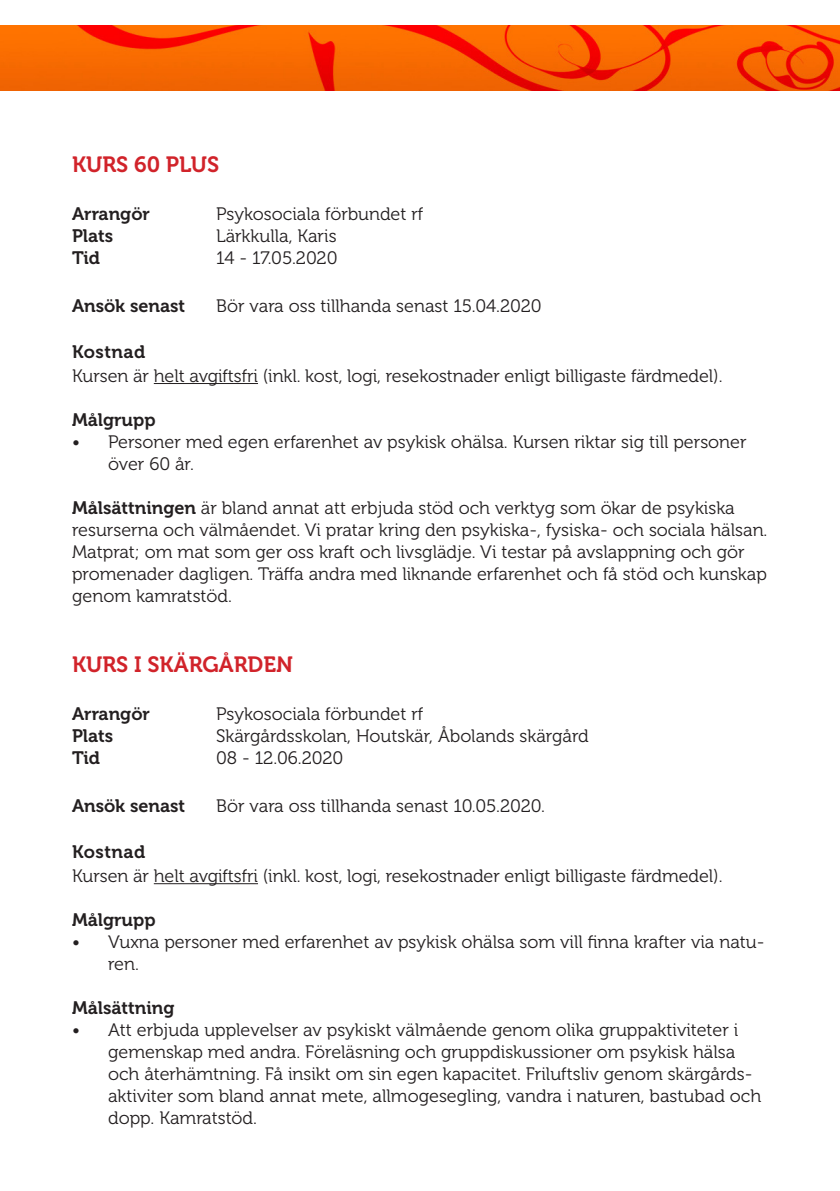
<style>
.page{position:relative;width:840px;height:1191px;background:#fff}
.page>*{position:absolute;margin:0;border:0;box-sizing:border-box;transform-origin:0 0}
.t1{font:22px "Museo 700";color:#d1232a}
.t2{font:18px/22px "Museo 300";color:#231f20}
.t3{font:18px "Museo 700";color:#231f20}
.t4{font:18px "Museo 700";letter-spacing:.025em;color:#231f20}
.s1{font-family:"Museo 700"}
</style>
<div class="page">
<hr style="left:154px;top:383px;width:104px;height:1px;background:#231f20">
<hr style="left:154px;top:883px;width:104px;height:1px;background:#231f20">
<img style="left:0;top:26px;width:839px;height:64px">
<p class="t1" style="left:72px;top:152px;width:148px">KURS 60 PLUS</p>
<p class="t3" style="left:72px;top:203px;width:79px">Arrangör</p>
<p class="t2" style="left:216px;top:203px;width:208px">Psykosociala förbundet rf</p>
<p class="t3" style="left:72px;top:225px;width:43px">Plats</p>
<p class="t2" style="left:216px;top:225px;width:122px">Lärkkulla, Karis</p>
<p class="t3" style="left:72px;top:247px;width:29px">Tid</p>
<p class="t2" style="left:216px;top:247px;width:123px">14 - 17.05.2020</p>
<p class="t3" style="left:72px;top:295px;width:115px">Ansök senast</p>
<p class="t2" style="left:216px;top:295px;width:327px">Bör vara oss tillhanda senast 15.04.2020</p>
<p class="t4" style="left:72px;top:341px;width:75px">Kostnad</p>
<p class="t2" style="left:72px;top:365px;width:651px">Kursen är helt avgiftsfri (inkl. kost, logi, resekostnader enligt billigaste färdmedel).</p>
<p class="t3" style="left:72px;top:409px;width:85px">Målgrupp</p>
<p class="t2" style="left:108px;top:431px;width:639px;text-indent:-36px">• Personer med egen erfarenhet av psykisk ohälsa. Kursen riktar sig till personer över 60 år.</p>
<p class="t2" style="left:72px;top:497px;width:696px"><span class="s1">Målsättningen</span> är bland annat att erbjuda stöd och verktyg som ökar de psykiska resurserna och välmåendet. Vi pratar kring den psykiska-, fysiska- och sociala hälsan.<br>Matprat; om mat som ger oss kraft och livsglädje. Vi testar på avslappning och gör promenader dagligen. Träffa andra med liknande erfarenhet och få stöd och kunskap genom kamratstöd.</p>
<p class="t1" style="left:72px;top:652px;width:222px">KURS I SKÄRGÅRDEN</p>
<p class="t3" style="left:72px;top:703px;width:79px">Arrangör</p>
<p class="t2" style="left:216px;top:703px;width:208px">Psykosociala förbundet rf</p>
<p class="t3" style="left:72px;top:725px;width:43px">Plats</p>
<p class="t2" style="left:216px;top:725px;width:374px">Skärgårdsskolan, Houtskär, Åbolands skärgård</p>
<p class="t3" style="left:72px;top:747px;width:29px">Tid</p>
<p class="t2" style="left:216px;top:747px;width:129px">08 - 12.06.2020</p>
<p class="t3" style="left:72px;top:795px;width:115px">Ansök senast</p>
<p class="t2" style="left:216px;top:795px;width:330px">Bör vara oss tillhanda senast 10.05.2020.</p>
<p class="t4" style="left:72px;top:841px;width:75px">Kostnad</p>
<p class="t2" style="left:72px;top:865px;width:651px">Kursen är helt avgiftsfri (inkl. kost, logi, resekostnader enligt billigaste färdmedel).</p>
<p class="t3" style="left:72px;top:909px;width:85px">Målgrupp</p>
<p class="t2" style="left:108px;top:931px;width:657px;text-indent:-36px">• Vuxna personer med erfarenhet av psykisk ohälsa som vill finna krafter via natu&shy;ren.</p>
<p class="t3" style="left:72px;top:997px;width:104px">Målsättning</p>
<p class="t2" style="left:108px;top:1019px;width:654px;text-indent:-36px">• Att erbjuda upplevelser av psykiskt välmående genom olika gruppaktiviteter i gemenskap med andra. Föreläsning och gruppdiskussioner om psykisk hälsa och återhämtning. Få insikt om sin egen kapacitet. Friluftsliv genom skärgårds&shy;aktiviter som bland annat mete, allmogesegling, vandra i naturen, bastubad och dopp. Kamratstöd.</p>
</div>
